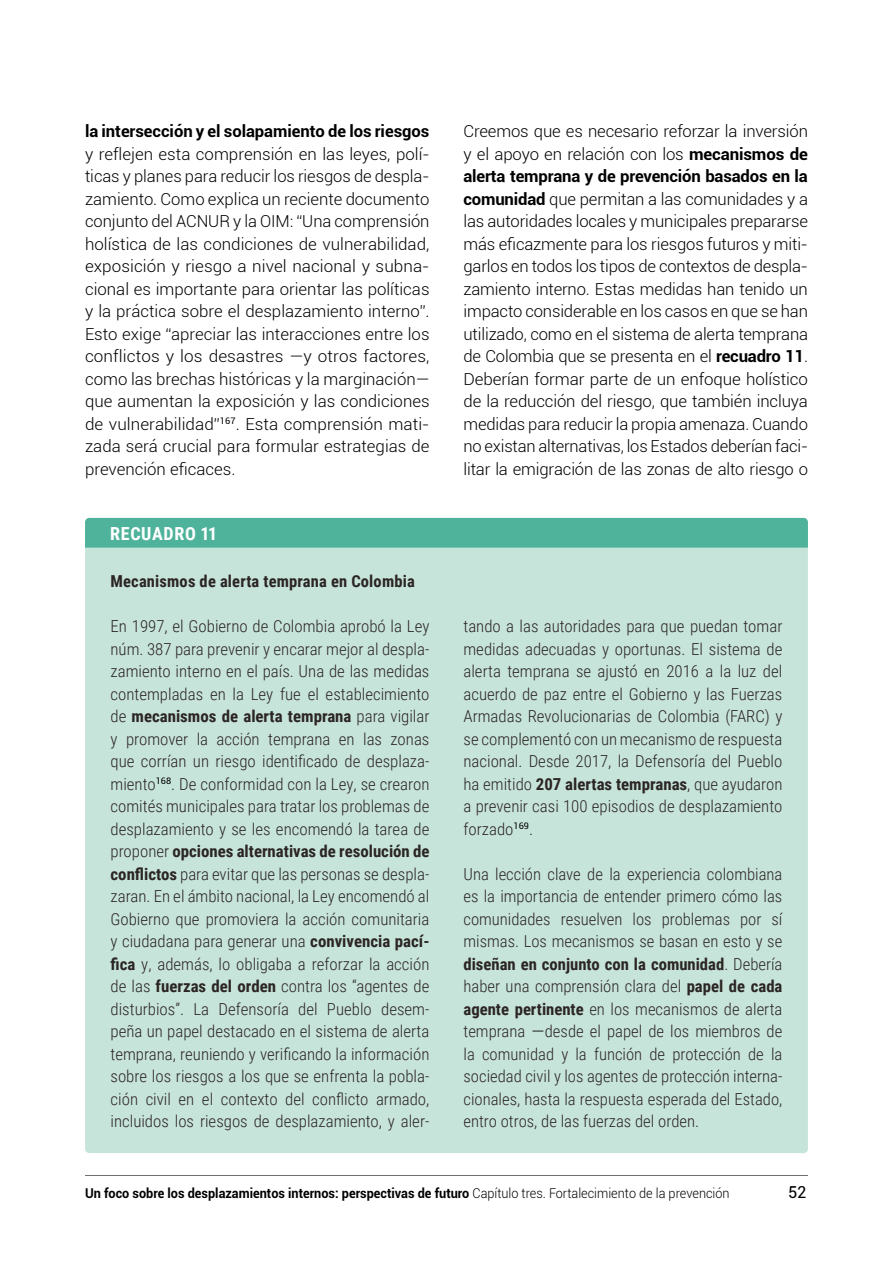
<style>
.page{position:relative;width:893px;height:1263px;background:#fff}
.page>*{position:absolute;margin:0;border:0;box-sizing:border-box;transform-origin:0 0}
.t1{font:700 18px "Roboto Condensed";letter-spacing:.035em;color:#fff}
.t2{font:300 16.5px/22.5px "Roboto Condensed";color:#2b2523;text-align:justify}
.t3{font:300 16.5px/22.5px "Roboto";letter-spacing:-.01em;color:#000;text-align:justify}
.t4{font:700 16.5px "Roboto";letter-spacing:-.005em;color:#000}
.t5{font:700 16.5px "Roboto Condensed";letter-spacing:.01em;color:#2b2523}
.t6{font:16.5px "Roboto";color:#000}
.t7{font:700 13.5px "Roboto";color:#000;scale:.94 1}
.s1{font-weight:700}
.s2{font-family:"Roboto";color:#000}
.s3{font-weight:300}
</style>
<div class="page">
<div style="left:85px;top:523px;width:723px;height:630px;background:#c7e4db;border-radius:4px"></div>
<div style="left:85px;top:518px;width:723px;height:30px;background:#4fb39c"></div>
<hr style="left:85px;top:1175px;width:723px;height:1px;background:#706f6f">
<p class="t4" style="left:85px;top:120px;width:346px">la intersección y el solapamiento de los riesgos</p>
<p class="t3" style="left:85px;top:142px;width:346px">y reflejen esta comprensión en las leyes, polí&shy;ticas y planes para reducir los riesgos de despla&shy;zamiento. Como explica un reciente documento conjunto del ACNUR y la OIM: “Una comprensión holística de las condiciones de vulnerabilidad, exposición y riesgo a nivel nacional y subna&shy;cional es importante para orientar las políticas y la práctica sobre el desplazamiento interno”.<br>Esto exige “apreciar las interacciones entre los conflictos y los desastres —y otros factores, como las brechas históricas y la marginación— que aumentan la exposición y las condiciones de vulnerabilidad”<sup>167</sup>. Esta comprensión mati&shy;zada será crucial para formular estrategias de prevención eficaces.</p>
<p class="t1" style="left:110px;top:521px;width:109px">RECUADRO 11</p>
<p class="t3" style="left:463px;top:120px;width:346px">Creemos que es necesario reforzar la inversión y el apoyo en relación con los <span class="s1">mecanismos de alerta temprana y de prevención basados en la comunidad</span> que permitan a las comunidades y a las autoridades locales y municipales prepararse más eficazmente para los riesgos futuros y miti&shy;garlos en todos los tipos de contextos de despla&shy;zamiento interno. Estas medidas han tenido un impacto considerable en los casos en que se han utilizado, como en el sistema de alerta temprana de Colombia que se presenta en el <span class="s1">recuadro 11</span>.<br>Deberían formar parte de un enfoque holístico de la reducción del riesgo, que también incluya medidas para reducir la propia amenaza. Cuando no existan alternativas, los Estados deberían faci&shy;litar la emigración de las zonas de alto riesgo o</p>
<p class="t5" style="left:111px;top:570px;width:306px">Mecanismos de alerta temprana en Colombia</p>
<p class="t2" style="left:111px;top:615px;width:320px">En 1997, el Gobierno de Colombia aprobó la Ley núm. 387 para prevenir y encarar mejor al despla&shy;zamiento interno en el país. Una de las medidas contempladas en la Ley fue el establecimiento de <span class="s1">mecanismos de alerta temprana</span> para vigilar y promover la acción temprana en las zonas que corrían un riesgo identificado de desplaza&shy;miento<sup>168</sup>. De conformidad con la Ley, se crearon comités municipales para tratar los problemas de desplazamiento y se les encomendó la tarea de proponer <span class="s1">opciones alternativas de resolución de conflictos</span> para evitar que las personas se despla&shy;zaran. En el ámbito nacional, la Ley encomendó al Gobierno que promoviera la acción comunitaria y ciudadana para generar una <span class="s1">convivencia pací&shy;fica</span> y, además, lo obligaba a reforzar la acción de las <span class="s1">fuerzas del orden</span> contra los “agentes de disturbios”. La Defensoría del Pueblo desem&shy;peña un papel destacado en el sistema de alerta temprana, reuniendo y verificando la información sobre los riesgos a los que se enfrenta la pobla&shy;ción civil en el contexto del conflicto armado, incluidos los riesgos de desplazamiento, y aler-</p>
<p class="t2" style="left:463px;top:615px;width:320px">tando a las autoridades para que puedan tomar medidas adecuadas y oportunas. El sistema de alerta temprana se ajustó en 2016 a la luz del acuerdo de paz entre el Gobierno y las Fuerzas Armadas Revolucionarias de Colombia (FARC) y se complementó con un mecanismo de respuesta nacional. Desde 2017, la Defensoría del Pueblo ha emitido <span class="s1">207 alertas tempranas</span>, que ayudaron a prevenir casi 100 episodios de desplazamiento forzado<sup>169</sup>.</p>
<p class="t2" style="left:463px;top:862px;width:320px">Una lección clave de la experiencia colombiana es la importancia de entender primero cómo las comunidades resuelven los problemas por sí mismas. Los mecanismos se basan en esto y se <span class="s1">diseñan en conjunto con la comunidad</span>. Debería haber una comprensión clara del <span class="s1">papel de cada agente pertinente</span> en los mecanismos de alerta temprana <span class="s2">—</span>desde el papel de los miembros de la comunidad y la función de protección de la sociedad civil y los agentes de protección interna&shy;cionales, hasta la respuesta esperada del Estado, entro otros, de las fuerzas del orden.</p>
<p class="t7" style="left:85px;top:1183px;width:687px">Un foco sobre los desplazamientos internos: perspectivas de futuro <span class="s3">Capítulo tres. Fortalecimiento de la prevención</span></p>
<p class="t6" style="left:788px;top:1180px;width:20px">52</p>
</div>
